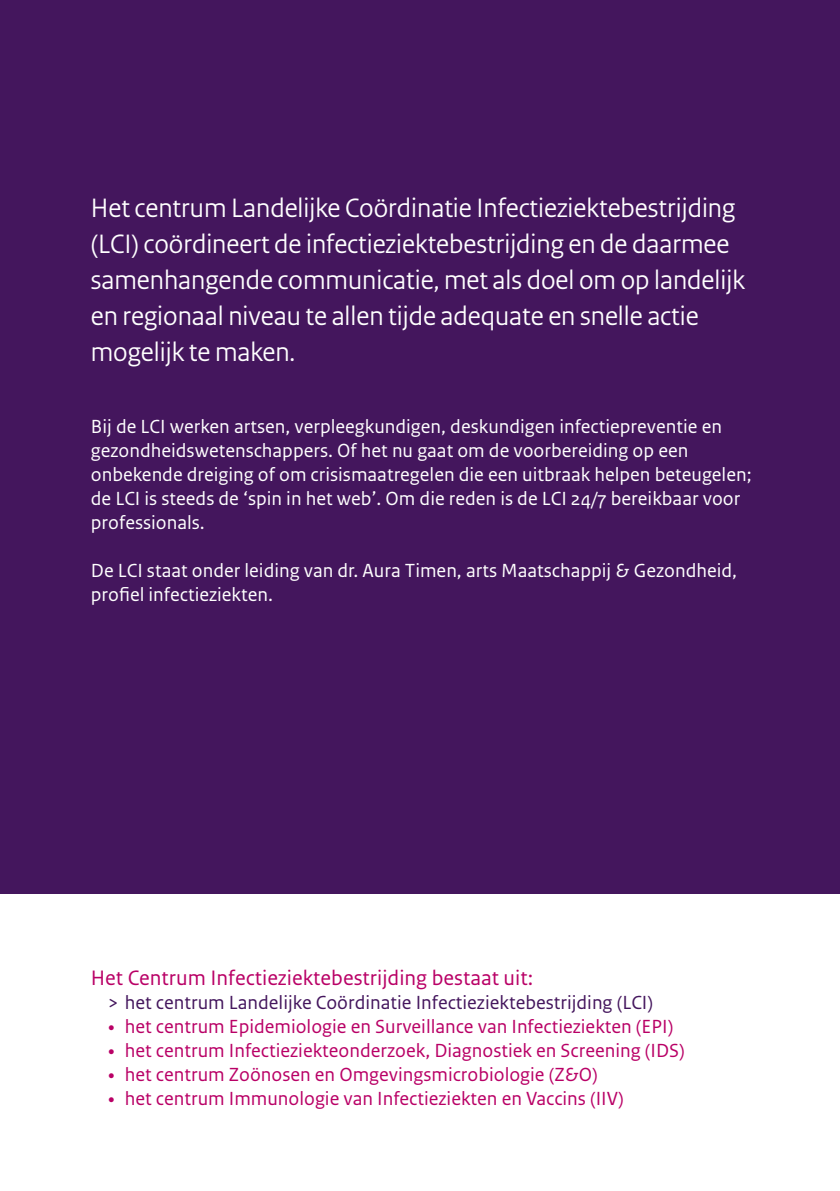
<style>
.page{position:relative;width:840px;height:1191px;background:#fff}
.page>*{position:absolute;margin:0;border:0;box-sizing:border-box;transform-origin:0 0}
._05_RIVM_Paragraafko{font:28px/36px "Rijksoverheid Sans Heading";color:#fff}
._06_RIVM_Alineakop{font:22px "Rijksoverheid Sans Text";color:#b90066}
._05_RIVM_Paragraafko-2{font:20px/24px "Rijksoverheid Sans Text";color:#fff}
.t1{font:20px "Rijksoverheid Sans Text";color:#b90066}
._10_RIVM_Broodtekst{font:20px/24px "Rijksoverheid Sans Text";color:#fff}
._12_RIVM_Opsomming_B{font:20px "Rijksoverheid Sans Text";color:#44165d}
.s1{font-family:"Rijksoverheid Serif"}
</style>
<div class="page">
<div style="left:0;top:0;width:839px;height:893px;background:#44165d"></div>
<p class="_05_RIVM_Paragraafko" style="left:91px;top:190px;width:655px">Het centrum Landelijke Coördinatie Infectieziektebestrijding (LCI) coördineert de infectieziektebestrijding en de daarmee samenhangende communicatie, met als doel om op landelijk en regionaal niveau te allen tijde adequate en snelle actie mogelijk te maken.</p>
<p class="_05_RIVM_Paragraafko-2" style="left:91px;top:415px;width:661px">Bij de LCI werken artsen, verpleegkundigen, deskundigen infectiepreventie en gezondheidswetenschappers. Of het nu gaat om de voorbereiding op een onbekende dreiging of om crisismaatregelen die een uitbraak helpen beteugelen; de LCI is steeds de ‘spin in het web’. Om die reden is de LCI 24/7 bereikbaar voor professionals.</p>
<p class="_10_RIVM_Broodtekst" style="left:91px;top:559px;width:647px">De LCI staat onder leiding van dr. Aura Timen, arts Maatschappij &amp; Gezondheid, profiel infectieziekten.</p>
<p class="_06_RIVM_Alineakop" style="left:91px;top:965px;width:443px">Het Centrum Infectieziektebestrijding bestaat uit:</p>
<p class="_12_RIVM_Opsomming_B" style="left:108px;top:991px;width:546px">&gt; het centrum Landelijke Coördinatie Infectieziektebestrijding (LCI)</p>
<p class="t1" style="left:108px;top:1015px;width:566px"><span class="s1">•</span> het centrum Epidemiologie en Surveillance van Infectieziekten (EPI)</p>
<p class="t1" style="left:108px;top:1039px;width:578px"><span class="s1">•</span> het centrum Infectieziekteonderzoek, Diagnostiek en Screening (IDS)</p>
<p class="t1" style="left:108px;top:1063px;width:491px"><span class="s1">•</span> het centrum Zoönosen en Omgevingsmicrobiologie (Z&amp;O)</p>
<p class="t1" style="left:108px;top:1087px;width:517px"><span class="s1">•</span> het centrum Immunologie van Infectieziekten en Vaccins (IIV)</p>
</div>
